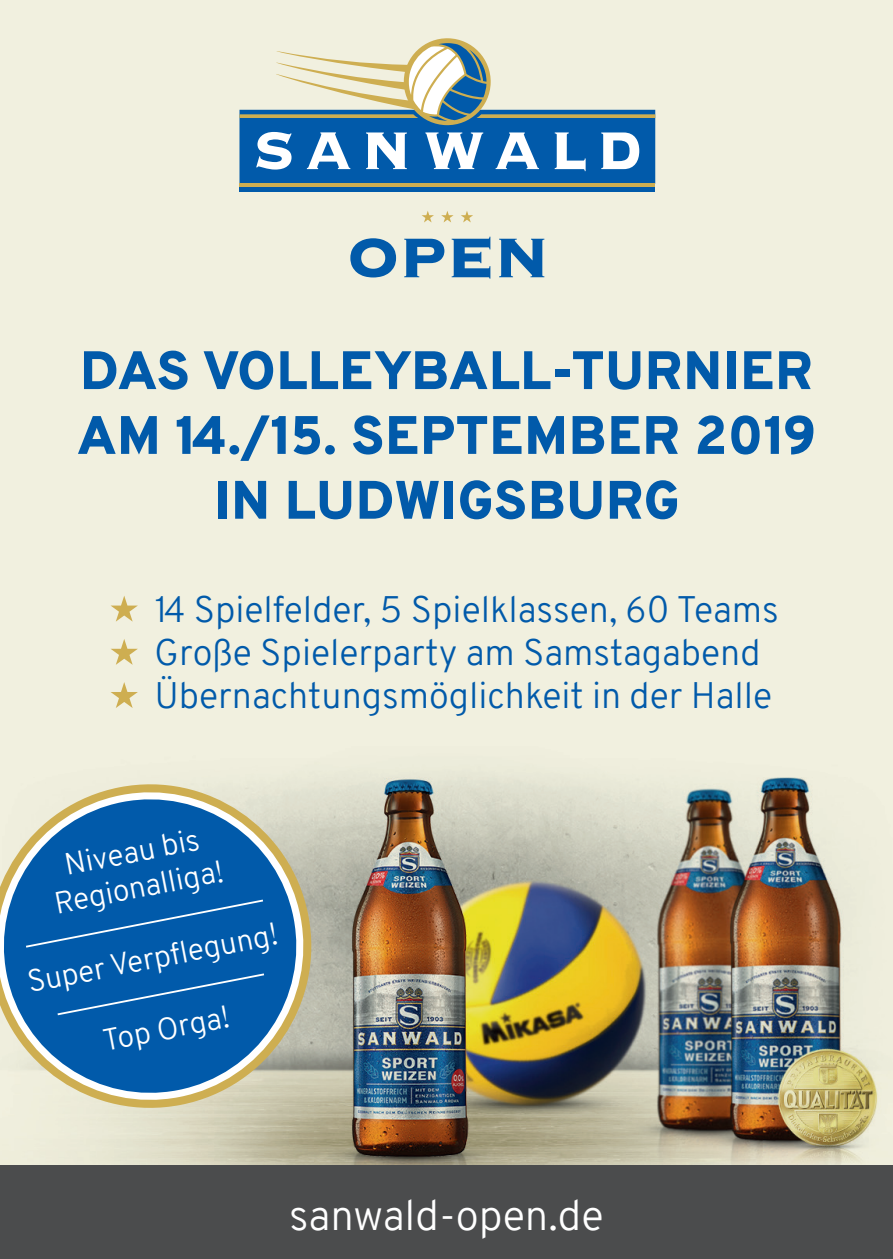
<style>
.page{position:relative;width:893px;height:1259px;background:#fff}
.page>*{position:absolute;margin:0;border:0;box-sizing:border-box;transform-origin:0 0}
.t1{font:900 54px/64.8px "Overpass";letter-spacing:.01em;color:#015aaa;text-align:center}
.t2{font:300 42px "Overpass";color:#fff}
.t3{font:300 36px/43.2px "Overpass";color:#015aaa}
.t4{font:300 30px/36px "Overpass";color:#fff;text-align:center}
</style>
<div class="page">
<div style="left:0;top:0;width:893px;height:1165px;background:#f1f0df"></div>
<svg style="left:350px;top:238px;width:46px;height:39px"></svg>
<svg style="left:404px;top:239px;width:40px;height:38px"></svg>
<svg style="left:452px;top:237px;width:38px;height:42px"></svg>
<svg style="left:499px;top:239px;width:45px;height:38px"></svg>
<svg style="left:441px;top:211px;width:13px;height:11px"></svg>
<svg style="left:422px;top:211px;width:12px;height:11px"></svg>
<svg style="left:461px;top:211px;width:12px;height:11px"></svg>
<div style="left:239px;top:187px;width:416px;height:5px;background:#015aaa"></div>
<hr style="left:239px;top:184px;width:416px;height:3px;background:#ceae51">
<svg style="left:239px;top:43px;width:416px;height:141px"></svg>
<img style="left:86px;top:774px;width:792px;height:391px">
<div style="left:0;top:1165px;width:893px;height:94px;background:#4b4c4d"></div>
<svg style="left:111px;top:596px;width:27px;height:25px"></svg>
<svg style="left:111px;top:639px;width:27px;height:26px"></svg>
<svg style="left:111px;top:682px;width:27px;height:26px"></svg>
<svg style="left:86px;top:774px;width:253px;height:361px;background:#c2c0ad"></svg>
<svg style="left:0;top:774px;width:334px;height:356px"></svg>
<div style="left:24px;top:898px;width:241px;height:51px;background:#015aaa"></div>
<div style="left:56px;top:972px;width:210px;height:44px;background:#015aaa"></div>
<h1 class="t1" style="left:77px;top:338px;width:741px">DAS VOLLEYBALL-TURNIER<br>AM 14./15. SEPTEMBER 2019<br>IN LUDWIGSBURG</h1>
<p class="t3" style="left:154px;top:588px;width:626px">14 Spielfelder, 5 Spielklassen, 60 Teams<br>Große Spielerparty am Samstagabend<br>Übernachtungsmöglichkeit in der Halle</p>
<p class="t4" style="left:44px;top:850px;width:173px;rotate:-11deg">Niveau bis<br>Regionalliga!</p>
<p class="t4" style="left:24px;top:964px;width:256px;rotate:-11deg">Super Verpflegung!</p>
<p class="t4" style="left:100px;top:1023px;width:130px;rotate:-11deg">Top Orga!</p>
<p class="t2" style="left:289px;top:1185px;width:316px">sanwald-open.de</p>
</div>
